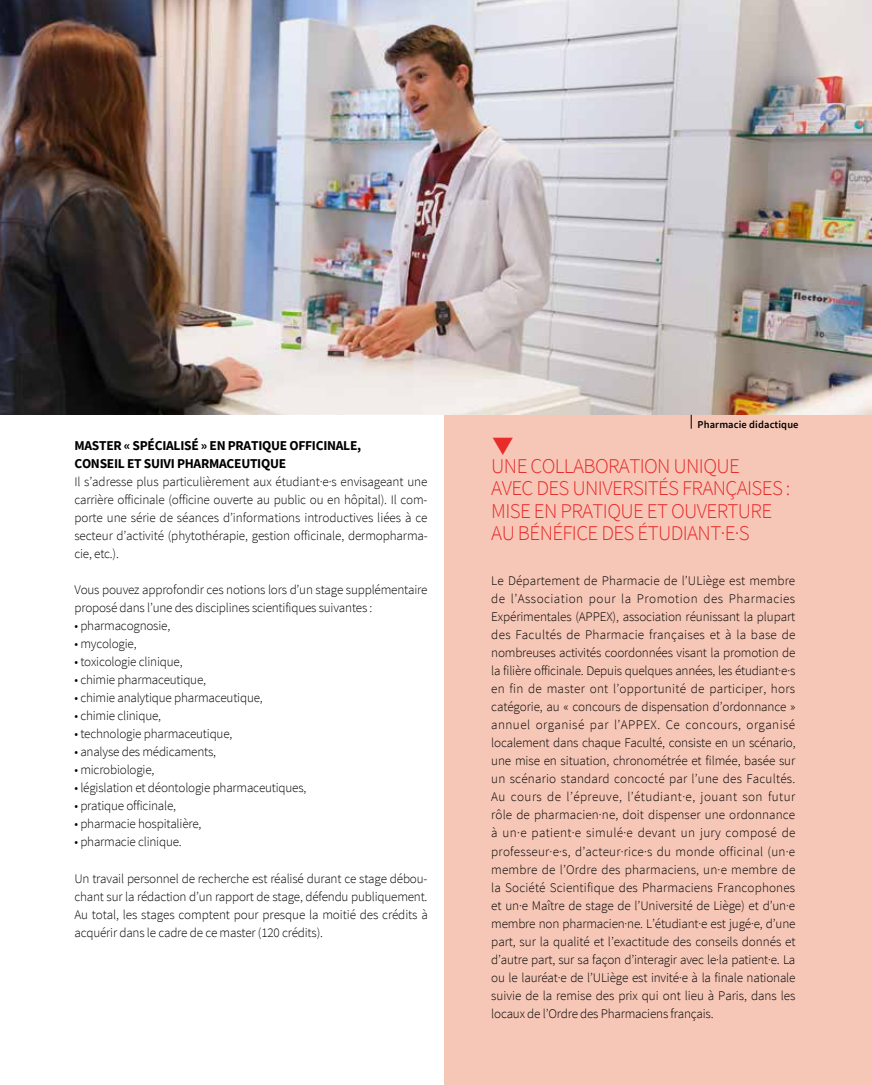
<style>
.page{position:relative;width:872px;height:1085px;background:#fff}
.page>*{position:absolute;margin:0;border:0;box-sizing:border-box;transform-origin:0 0}
.t1{font:300 21px/22.5px "Source Sans Pro";letter-spacing:-.03em;color:#e72c2b}
.t2{font:700 13.5px "Source Sans Pro";color:#000}
.t3{font:300 13.2px/18px "Source Sans Pro";letter-spacing:-.015em;color:#000;text-align:justify}
.t4{font:600 10.5px "Source Sans Pro";color:#000}
</style>
<div class="page">
<div style="left:444px;top:415px;width:428px;height:669px;background:#f6c7b7"></div>
<img style="left:0;top:0;width:872px;height:415px">
<svg style="left:691px;top:415px;width:1px;height:13px"></svg>
<p class="t2" style="left:74px;top:436px;width:9px">MASTER</p>
<p class="t2" style="left:124px;top:436px;width:17px">« SPÉCIALISÉ</p>
<p class="t2" style="left:201px;top:436px;width:35px">» EN PRATI</p>
<p class="t2" style="left:262px;top:436px;width:35px">QUE OFFICINALE</p>
<p class="t2" style="left:357px;top:436px;width:6px">,</p>
<p class="t2" style="left:74px;top:454px;width:9px">CONSEIL</p>
<p class="t2" style="left:127px;top:454px;width:24px">ET SUIVI</p>
<p class="t2" style="left:177px;top:454px;width:26px">PHARMACEUTI</p>
<p class="t2" style="left:261px;top:454px;width:18px">QUE</p>
<p class="t3" style="left:74px;top:473px;width:355px">Il s’adresse plus particulièrement aux étudiant·e·s envisageant une carrière officinale (officine ouverte au public ou en hôpital). Il com&shy;porte une série de séances d’informations introductives liées à ce secteur d’activité (phytothérapie, gestion officinale, dermopharma&shy;cie, etc.).</p>
<p class="t3" style="left:74px;top:581px;width:354px">Vous pouvez approfondir ces notions lors d’un stage supplémentaire proposé dans l’une des disciplines scientifiques suivantes :</p>
<p class="t3" style="left:74px;top:617px;width:97px">• pharmacognosie,</p>
<p class="t3" style="left:74px;top:635px;width:64px">• mycologie,</p>
<p class="t3" style="left:74px;top:653px;width:110px">• toxicologie clinique,</p>
<p class="t3" style="left:74px;top:671px;width:133px">• chimie pharmaceutique,</p>
<p class="t3" style="left:74px;top:689px;width:190px">• chimie analytique pharmaceutique,</p>
<p class="t3" style="left:74px;top:707px;width:88px">• chimie clinique,</p>
<p class="t3" style="left:74px;top:725px;width:159px">• technologie pharmaceutique,</p>
<p class="t3" style="left:74px;top:743px;width:143px">• analyse des médicaments,</p>
<p class="t3" style="left:74px;top:761px;width:81px">• microbiologie,</p>
<p class="t3" style="left:74px;top:779px;width:233px">• législation et déontologie pharmaceutiques,</p>
<p class="t3" style="left:74px;top:797px;width:103px">• pratique officinale,</p>
<p class="t3" style="left:74px;top:815px;width:129px">• pharmacie hospitalière,</p>
<p class="t3" style="left:74px;top:833px;width:109px">• pharmacie clinique.</p>
<p class="t3" style="left:74px;top:869px;width:355px">Un travail personnel de recherche est réalisé durant ce stage débou&shy;chant sur la rédaction d’un rapport de stage, défendu publiquement.<br>Au total, les stages comptent pour presque la moitié des crédits à acquérir dans le cadre de ce master (120 crédits).</p>
<p class="t4" style="left:697px;top:417px;width:102px">Pharmacie didactique</p>
<h1 class="t1" style="left:491px;top:454px;width:301px">UNE COLLABORATION UNIQUE<br>AVEC DES UNIVERSITÉS FRANÇAISES :<br>MISE EN PRATIQUE ET OUVERTURE<br>AU BÉNÉFICE DES ÉTUDIANT·E·S</h1>
<p class="t3" style="left:491px;top:572px;width:306px">Le Département de Pharmacie de l’ULiège est membre de l’Association pour la Promotion des Pharmacies Expérimentales (APPEX), association réunissant la plupart des Facultés de Pharmacie françaises et à la base de nombreuses activités coordonnées visant la promotion de la filière officinale. Depuis quelques années, les étudiant·e·s en fin de master ont l’opportunité de participer, hors catégorie, au « concours de dispensation d’ordonnance » annuel organisé par l’APPEX. Ce concours, organisé localement dans chaque Faculté, consiste en un scénario, une mise en situation, chronométrée et filmée, basée sur un scénario standard concocté par l’une des Facultés.<br>Au cours de l’épreuve, l’étudiant·e, jouant son futur rôle de pharmacien·ne, doit dispenser une ordonnance à un·e patient·e simulé·e devant un jury composé de professeur·e·s, d’acteur·rice·s du monde officinal (un·e membre de l’Ordre des pharmaciens, un·e membre de la Société Scientifique des Pharmaciens Francophones et un·e Maître de stage de l’Université de Liège) et d’un·e membre non pharmacien·ne. L’étudiant·e est jugé·e, d’une part, sur la qualité et l’exactitude des conseils donnés et d’autre part, sur sa façon d’interagir avec le·la patient·e. La ou le lauréat·e de l’ULiège est invité·e à la finale nationale suivie de la remise des prix qui ont lieu à Paris, dans les locaux de l’Ordre des Pharmaciens français.</p>
</div>
